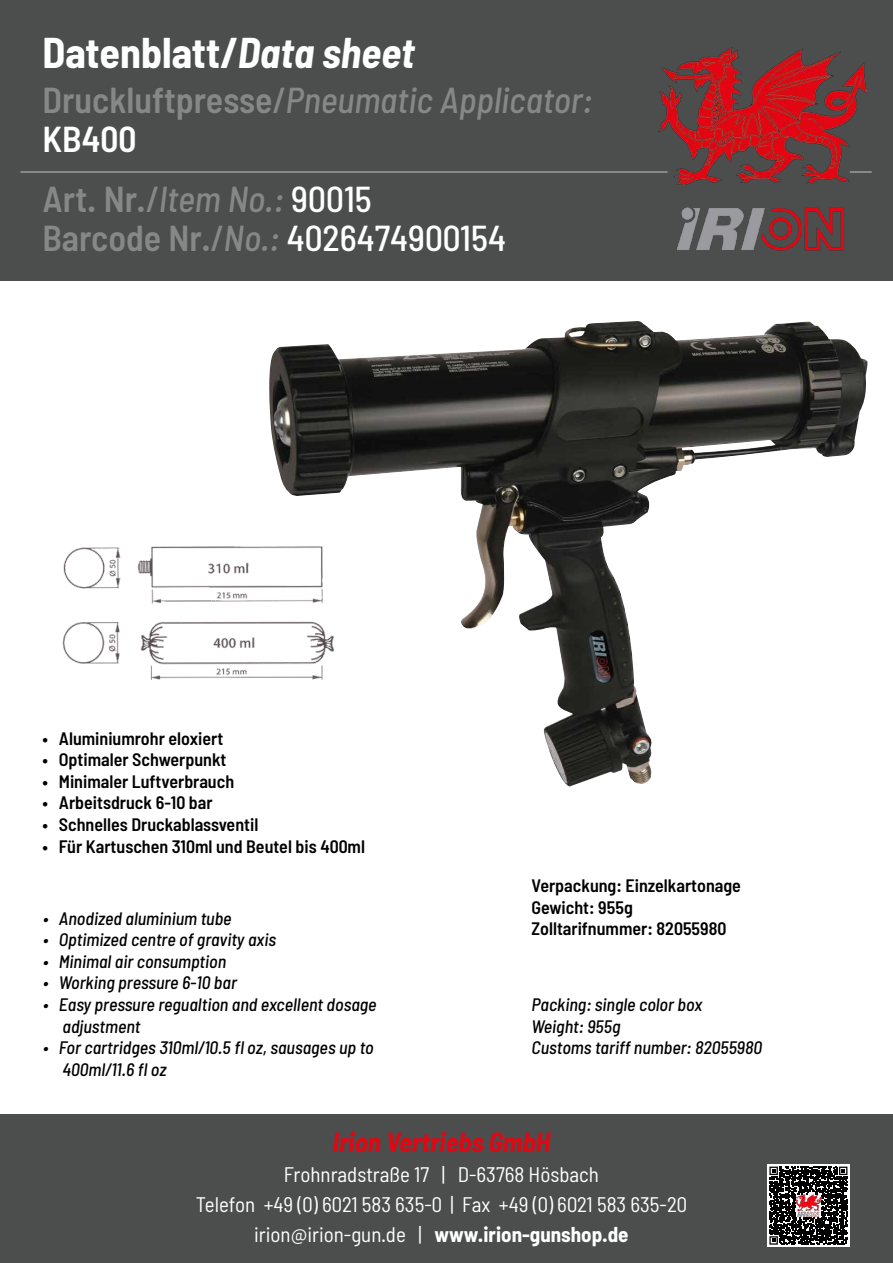
<style>
.page{position:relative;width:893px;height:1263px;background:#fff}
.page>*{position:absolute;margin:0;border:0;box-sizing:border-box;transform-origin:0 0}
.t1{font:700 semi-condensed 42px "Barlow";color:#fff}
.t2{font:500 semi-condensed 36px/39px "Barlow";color:#fff}
.t3{font:italic 500 semi-condensed 36px/39px "Barlow";color:#878787}
.t4{font:italic 700 semi-condensed 27px "Barlow";color:#e30613}
.t5{font:semi-condensed 21px/30px "Barlow";color:#fff;text-align:center}
.t6{font:italic 500 semi-condensed 18px/21.6px "Barlow";color:#000}
.t7{font:600 semi-condensed 18px/21.6px "Barlow";color:#000}
.s1{font-style:italic}
.s2{font-weight:600;font-style:normal}
.s3{font-style:normal}
.s4{font-weight:600;font-style:normal;color:#fff}
.s5{font-weight:600;color:#878787}
.s6{color:#878787}
.s7{font-style:italic;color:#878787}
.s8{font-weight:700}
</style>
<div class="page">
<div style="left:0;top:0;width:893px;height:281px;background:#4c4d4d"></div>
<img style="left:658px;top:48px;width:209px;height:136px">
<img style="left:677px;top:207px;width:167px;height:44px">
<div style="left:0;top:1115px;width:893px;height:148px;background:#4c4d4d"></div>
<svg style="left:767px;top:1164px;width:83px;height:83px"></svg>
<svg style="left:769px;top:1166px;width:78px;height:78px;background:#363636"></svg>
<img style="left:796px;top:1194px;width:25px;height:23px">
<hr style="left:20px;top:171px;width:648px;height:2px;background:#9d9d9c">
<hr style="left:850px;top:171px;width:22px;height:2px;background:#9d9d9c">
<img style="left:63px;top:546px;width:206px;height:58px">
<img style="left:62px;top:621px;width:207px;height:59px">
<img style="left:269px;top:321px;width:599px;height:466px">
<h1 class="t1" style="left:43px;top:26px;width:374px">Datenblatt/<span class="s1">Data sheet</span></h1>
<h2 class="t3" style="left:43px;top:79px;width:552px"><span class="s2">Druckluftpresse</span><span class="s3">/</span>Pneumatic Applicator:<br><span class="s4">KB400</span></h2>
<h2 class="t2" style="left:43px;top:178px;width:465px"><span class="s5">Art. Nr.</span><span class="s6">/</span><span class="s7">Item No.:</span> 90015<br><span class="s5">Barcode Nr.</span><span class="s6">/</span><span class="s7">No.:</span> 4026474900154</h2>
<p class="t7" style="left:43px;top:727px;width:182px">• Aluminiumrohr eloxiert</p>
<p class="t7" style="left:43px;top:748px;width:185px">• Optimaler Schwerpunkt</p>
<p class="t7" style="left:43px;top:770px;width:193px">• Minimaler Luftverbrauch</p>
<p class="t7" style="left:43px;top:792px;width:172px">• Arbeitsdruck 6-10 bar</p>
<p class="t7" style="left:43px;top:813px;width:217px">• Schnelles Druckablassventil</p>
<p class="t7" style="left:43px;top:835px;width:324px">• Für Kartuschen 310ml und Beutel bis 400ml</p>
<p class="t6" style="left:43px;top:907px;width:190px">• Anodized aluminium tube</p>
<p class="t6" style="left:43px;top:928px;width:235px">• Optimized centre of gravity axis</p>
<p class="t6" style="left:43px;top:950px;width:185px">• Minimal air consumption</p>
<p class="t6" style="left:43px;top:972px;width:195px">• Working pressure 6-10 bar</p>
<p class="t6" style="left:63px;top:993px;width:316px;text-indent:-19px">• Easy pressure regualtion and excellent dosage adjustment</p>
<p class="t6" style="left:63px;top:1036px;width:313px;text-indent:-19px">• For cartridges 310ml/10.5 fl oz, sausages up to<br>400ml/11.6 fl oz</p>
<p class="t7" style="left:531px;top:874px;width:211px">Verpackung: Einzelkartonage<br>Gewicht: 955g<br>Zolltarifnummer: 82055980</p>
<p class="t6" style="left:531px;top:993px;width:232px">Packing: single color box<br>Weight: 955g<br>Customs tariff number: 82055980</p>
<h3 class="t4" style="left:333px;top:1125px;width:219px">Irion Vertriebs GmbH</h3>
<p class="t5" style="left:196px;top:1159px;width:493px">Frohnradstraße 17 | D-63768 Hösbach<br>Telefon +49 (0) 6021 583 635-0 | Fax +49 (0) 6021 583 635-20 irion@irion-gun.de | <span class="s8">www.irion-gunshop.de</span></p>
</div>
